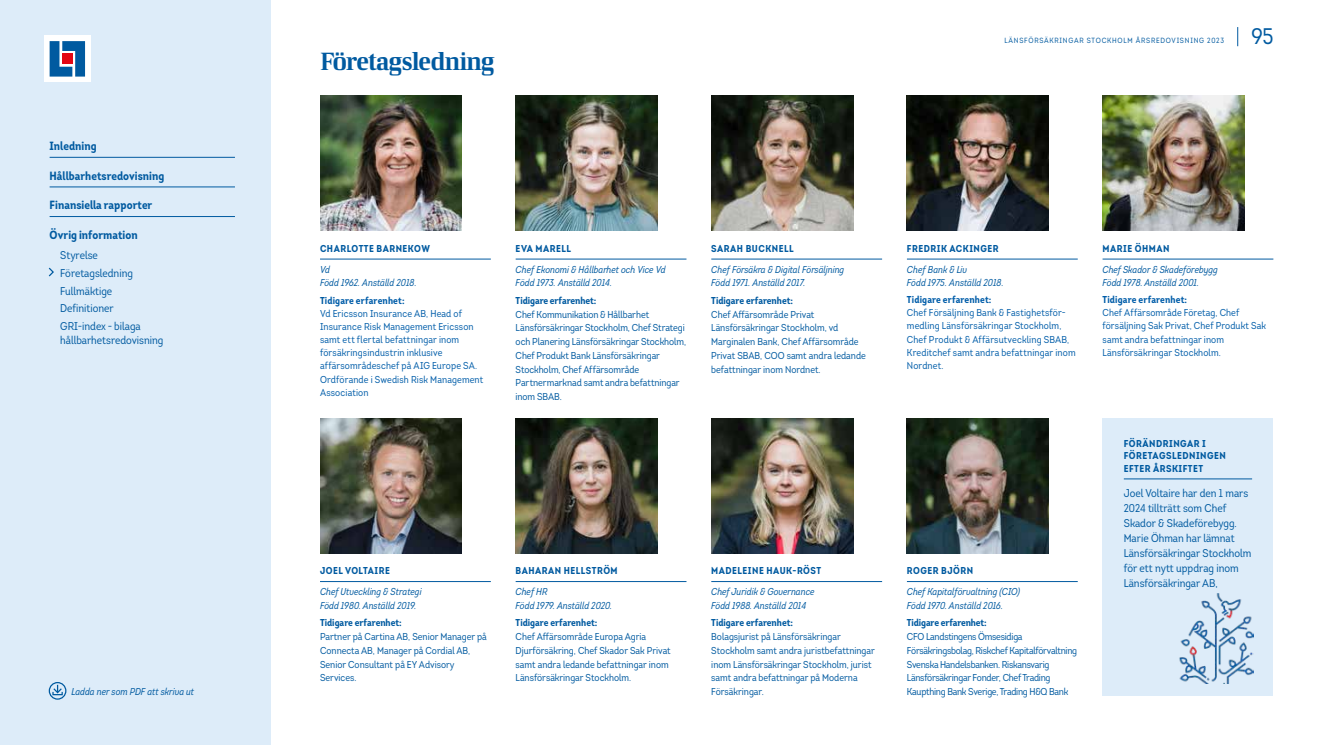
<style>
.page{position:relative;width:1323px;height:745px;background:#fff}
.page>*{position:absolute;margin:0;border:0;box-sizing:border-box;transform-origin:0 0}
.t1{font:25px "LF Rubrik 2";letter-spacing:-.035em;color:#005aa0}
.t2{font:22.5px "Intro Cond";color:#005aa0}
.t3{font:700 11.88px "Intro Cond";letter-spacing:.005em;color:#005aa0}
.t4{font:11.25px/15px "Intro Cond";color:#005aa0}
.t5{font:10px/13.8px "Intro Cond";color:#005aa0}
.t6{font:10px/13.1px "Intro Cond";letter-spacing:.015em;color:#005da9}
.t7{font:italic 10px/13.8px "Intro Cond";color:#005aa0}
.t8{font:10px/13.8px "Intro Cond";letter-spacing:-.025em;color:#005aa0}
.t9{font:700 10px/12.5px "Intro Cond";letter-spacing:.05em;color:#005aa0}
.t10{font:700 10px "Intro Cond";color:#005aa0}
.t11{font:700 10px "Intro Cond";letter-spacing:.015em;color:#005da9}
.t12{font:700 10px "Intro Cond";letter-spacing:-.005em;color:#005aa0}
.t13{font:700 10px "Intro Cond";letter-spacing:-.01em;color:#005aa0}
.t14{font:7.5px "Intro Cond";letter-spacing:.1em;color:#005aa0}
.s1{font-weight:700;color:#005aa0}
.s2{font-weight:700}
</style>
<div class="page">
<img style="left:320px;top:96px;width:142px;height:134px">
<img style="left:516px;top:96px;width:141px;height:134px">
<img style="left:711px;top:96px;width:142px;height:134px">
<img style="left:907px;top:96px;width:141px;height:134px">
<img style="left:1102px;top:96px;width:142px;height:134px">
<img style="left:320px;top:418px;width:142px;height:134px">
<img style="left:516px;top:418px;width:141px;height:134px">
<img style="left:711px;top:418px;width:142px;height:134px">
<hr style="left:320px;top:259px;width:171px;height:1px;background:#005aa0">
<hr style="left:516px;top:259px;width:170px;height:1px;background:#005aa0">
<hr style="left:711px;top:259px;width:171px;height:1px;background:#005aa0">
<hr style="left:907px;top:259px;width:171px;height:1px;background:#005aa0">
<hr style="left:1102px;top:259px;width:171px;height:1px;background:#005aa0">
<hr style="left:320px;top:581px;width:171px;height:1px;background:#005aa0">
<hr style="left:516px;top:581px;width:170px;height:1px;background:#005aa0">
<hr style="left:711px;top:581px;width:171px;height:1px;background:#005aa0">
<hr style="left:907px;top:581px;width:171px;height:1px;background:#005aa0">
<img style="left:907px;top:418px;width:141px;height:134px">
<div style="left:1102px;top:418px;width:171px;height:276px;background:#ddecf9"></div>
<hr style="left:1124px;top:478px;width:128px;height:1px;background:#005aa0">
<img style="left:1179px;top:593px;width:74px;height:89px">
<div style="left:0;top:0;width:270px;height:744px;background:#ddecf9"></div>
<svg style="left:1237px;top:27px;width:1px;height:19px"></svg>
<div style="left:49px;top:681px;width:17px;height:18px;border:1px solid #005aa0;border-radius:50%"></div>
<svg style="left:52px;top:684px;width:11px;height:6px"></svg>
<div style="left:52px;top:690px;width:11px;height:4px;border:1px solid #005aa0"></div>
<div style="left:44px;top:35px;width:47px;height:47px;background:#fff"></div>
<svg style="left:50px;top:41px;width:35px;height:35px"></svg>
<div style="left:62px;top:54px;width:10px;height:10px;background:#e30613"></div>
<hr style="left:50px;top:157px;width:185px;height:1px;background:#005aa0">
<hr style="left:50px;top:186px;width:185px;height:1px;background:#005aa0">
<hr style="left:50px;top:216px;width:185px;height:1px;background:#005aa0">
<svg style="left:48px;top:267px;width:6px;height:10px"></svg>
<p class="t3" style="left:50px;top:138px;width:49px">Inledning</p>
<p class="t3" style="left:50px;top:168px;width:116px">Hållbarhetsredovisning</p>
<p class="t3" style="left:50px;top:197px;width:104px">Finansiella rapporter</p>
<p class="t3" style="left:50px;top:227px;width:90px">Övrig information</p>
<p class="t4" style="left:60px;top:246px;width:82px;line-height:17.8px">Styrelse<br>Företagsledning<br>Fullmäktige<br>Definitioner<br>GRI-index - bilaga</p>
<p class="t4" style="left:60px;top:332px;width:105px">hållbarhetsredovisning</p>
<p class="t7" style="left:71px;top:684px;width:124px">Ladda ner som PDF att skriva ut</p>
<h1 class="t1" style="left:320px;top:46px;width:176px">Företagsledning</h1>
<p class="t14" style="left:1004px;top:35px;width:221px">LÄNSFÖRSÄKRINGAR STOCKHOLM ÅRSREDOVISNING 2023</p>
<h2 class="t2" style="left:1251px;top:22px;width:23px">95</h2>
<p class="t9" style="left:320px;top:242px;width:111px">CHARLOTTE BARNEKOW</p>
<p class="t7" style="left:320px;top:262px;width:98px">Vd<br>Född 1962. Anställd 2018.</p>
<p class="t6" style="left:320px;top:293px;width:165px"><span class="s1">T</span><span class="s2">idigare erfarenhet:<br></span>Vd Ericsson Insurance AB, Head of<br>Insurance Risk Management Ericsson samt ett flertal befattningar inom försäkringsindustrin inklusive affärsområdeschef på AIG Europe SA.<br>Ordförande i Swedish Risk Management<br>Association</p>
<p class="t9" style="left:516px;top:242px;width:57px">EVA MARELL</p>
<p class="t7" style="left:516px;top:262px;width:152px">Chef Ekonomi &amp; Hållbarhet och Vice Vd<br>Född 1973. Anställd 2014.</p>
<p class="t12" style="left:516px;top:293px;width:82px">Tidigare erfarenhet:</p>
<p class="t5" style="left:516px;top:307px;width:172px">Chef Kommunikation &amp; Hållbarhet Länsförsäkringar Stockholm, Chef Strategi och Planering Länsförsäkringar Stockholm, Chef Produkt Bank Länsförsäkringar Stockholm, Chef Affärsområde Partnermarknad samt andra befattningar inom SBAB.</p>
<p class="t9" style="left:711px;top:242px;width:84px">SARAH BUCKNELL</p>
<p class="t7" style="left:711px;top:262px;width:134px">Chef Försäkra &amp; Digital Försäljning<br>Född 1971. Anställd 2017.</p>
<p class="t10" style="left:711px;top:293px;width:83px">Tidigare erfarenhet:</p>
<p class="t5" style="left:711px;top:307px;width:156px">Chef Affärsområde Privat<br>Länsförsäkringar Stockholm, vd<br>Marginalen Bank, Chef Affärsområde<br>Privat SBAB, COO samt andra ledande befattningar inom Nordnet.</p>
<p class="t9" style="left:320px;top:564px;width:71px">JOEL VOLTAIRE</p>
<p class="t7" style="left:320px;top:584px;width:103px">Chef Utveckling &amp; Strategi<br>Född 1980. Anställd 2019.</p>
<p class="t10" style="left:320px;top:616px;width:83px">Tidigare erfarenhet:</p>
<p class="t5" style="left:320px;top:629px;width:168px">Partner på Cartina AB, Senior Manager på<br>Connecta AB, Manager på Cordial AB,<br>Senior Consultant på EY Advisory<br>Services.</p>
<p class="t9" style="left:516px;top:564px;width:104px">BAHARAN HELLSTRÖM</p>
<p class="t7" style="left:516px;top:584px;width:98px">Chef HR<br>Född 1979. Anställd 2020.</p>
<p class="t10" style="left:516px;top:616px;width:83px">Tidigare erfarenhet:</p>
<p class="t5" style="left:516px;top:629px;width:157px">Chef Affärsområde Europa Agria Djurförsäkring, Chef Skador Sak Privat samt andra ledande befattningar inom Länsförsäkringar Stockholm.</p>
<p class="t9" style="left:711px;top:564px;width:111px">MADELEINE HAUK-RÖST</p>
<p class="t7" style="left:711px;top:584px;width:105px">Chef Juridik &amp; Governance<br>Född 1988. Anställd 2014</p>
<p class="t10" style="left:711px;top:616px;width:83px">Tidigare erfarenhet:</p>
<p class="t5" style="left:711px;top:629px;width:165px">Bolagsjurist på Länsförsäkringar Stockholm samt andra juristbefattningar inom Länsförsäkringar Stockholm, jurist samt andra befattningar på Moderna Försäkringar.</p>
<p class="t9" style="left:907px;top:242px;width:93px">FREDRIK ACKINGER</p>
<p class="t7" style="left:907px;top:262px;width:98px">Chef Bank &amp; Liv<br>Född 1975. Anställd 2018.</p>
<p class="t11" style="left:907px;top:293px;width:86px">Tidigare erfarenhet:</p>
<p class="t6" style="left:907px;top:306px;width:170px">Chef Försäljning Bank &amp; Fastighetsför&shy;medling Länsförsäkringar Stockholm, Chef Produkt &amp; Affärsutveckling SBAB, Kreditchef samt andra befattningar inom Nordnet.</p>
<p class="t9" style="left:1102px;top:242px;width:68px">MARIE ÖHMAN</p>
<p class="t7" style="left:1102px;top:262px;width:117px">Chef Skador &amp; Skadeförebygg<br>Född 1978. Anställd 2001.</p>
<p class="t11" style="left:1102px;top:293px;width:86px">Tidigare erfarenhet:</p>
<p class="t6" style="left:1102px;top:306px;width:165px">Chef Affärsområde Företag, Chef försäljning Sak Privat, Chef Produkt Sak samt andra befattningar inom Länsförsäkringar Stockholm.</p>
<p class="t9" style="left:907px;top:564px;width:68px">ROGER BJÖRN</p>
<p class="t7" style="left:907px;top:584px;width:115px">Chef Kapitalförvaltning (CIO)<br>Född 1970. Anställd 2016.</p>
<p class="t13" style="left:907px;top:616px;width:81px">Tidigare erfarenhet:</p>
<p class="t8" style="left:907px;top:629px;width:172px">CFO Landstingens Ömsesidiga Försäkringsbolag, Riskchef Kapitalförvaltning Svenska Handelsbanken. Riskansvarig Länsförsäkringar Fonder, Chef Trading Kaupthing Bank Sverige, Trading H&amp;Q Bank</p>
<p class="t9" style="left:1124px;top:436px;width:104px">FÖRÄNDRINGAR I<br>FÖRETAGSLEDNINGEN<br>EFTER ÅRSKIFTET</p>
<p class="t4" style="left:1124px;top:485px;width:129px">Joel Voltaire har den 1 mars<br>2024 tillträtt som Chef<br>Skador &amp; Skadeförebygg.<br>Marie Öhman har lämnat<br>Länsförsäkringar Stockholm för ett nytt uppdrag inom<br>Länsförsäkringar AB,</p>
</div>
